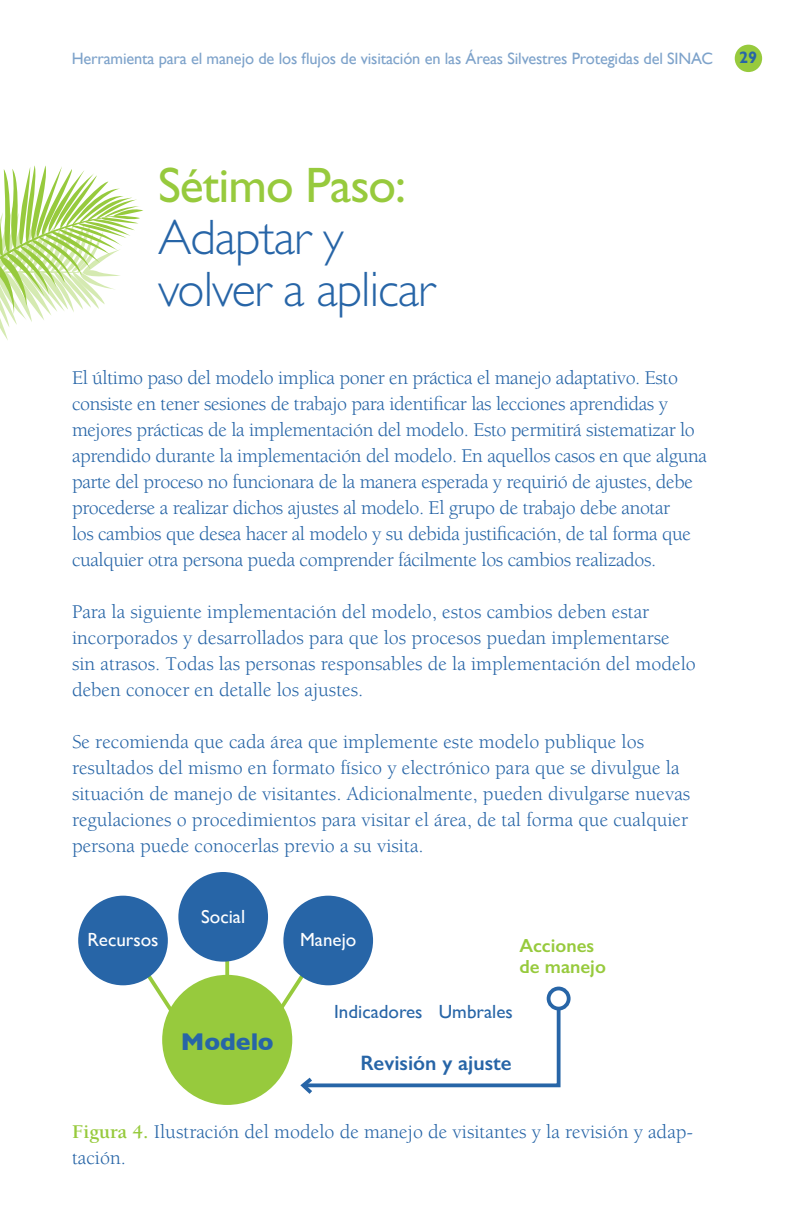
<style>
.page{position:relative;width:792px;height:1224px;background:#fff}
.page>*{position:absolute;margin:0;border:0;box-sizing:border-box;transform-origin:0 0}
.t1{font:300 50px/52px "Gill Sans Std";letter-spacing:-.02em;color:#2765a7}
.t2{font:50px "Gill Sans Std";letter-spacing:-.02em;color:#97ca3d}
.t3{font:700 24.8px "Gill Sans";color:#2765a7}
.t4{font:600 21px "Gill Sans";color:#2765a7}
.t5{font:20px/26px "Berkeley";color:#2765a7}
.t6{font:20px/26px "Berkeley";letter-spacing:-.02em;color:#2765a7}
.t7{font:19px "Gill Sans";color:#fff}
.t8{font:19px "Gill Sans";color:#2765a7}
.t9{font:600 19px/21px "Gill Sans";color:#97ca3d}
.t10{font:16.4px "Gill Sans";letter-spacing:-.01em;color:#7da2ca}
.t11{font:700 16.4px "Gill Sans";color:#2765a7}
.s1{font-weight:700;color:#97ca3d}
</style>
<div class="page">
<div style="left:735px;top:45px;width:27px;height:27px;background:#97ca3d;border-radius:50%"></div>
<svg style="left:0;top:165px;width:143px;height:175px"></svg>
<svg style="left:119px;top:933px;width:60px;height:86px"></svg>
<svg style="left:225px;top:962px;width:4px;height:13px"></svg>
<div style="left:78px;top:896px;width:90px;height:89px;background:#2765a7;border-radius:50%"></div>
<div style="left:283px;top:896px;width:90px;height:89px;background:#2765a7;border-radius:50%"></div>
<div style="left:178px;top:872px;width:90px;height:90px;background:#2765a7;border-radius:50%"></div>
<div style="left:162px;top:975px;width:130px;height:130px;background:#97ca3d;border-radius:50%"></div>
<div style="left:547px;top:987px;width:24px;height:23px;border:4px solid #2765a7;border-radius:50%"></div>
<svg style="left:273px;top:931px;width:289px;height:163px"></svg>
<p class="t10" style="left:72px;top:49px;width:643px">Herramienta para el manejo de los flujos de visitación en las Áreas Silvestres Protegidas del SINAC</p>
<p class="t11" style="left:739px;top:48px;width:19px">29</p>
<h1 class="t2" style="left:158px;top:156px;width:250px">Sétimo Paso:</h1>
<h1 class="t1" style="left:158px;top:212px;width:278px">Adaptar y volver a aplicar</h1>
<p class="t6" style="left:72px;top:365px;width:636px">El último paso del modelo implica poner en práctica el manejo adaptativo. Esto consiste en tener sesiones de trabajo para identificar las lecciones aprendidas y mejores prácticas de la implementación del modelo. Esto permitirá sistematizar lo aprendido durante la implementación del modelo. En aquellos casos en que alguna parte del proceso no funcionara de la manera esperada y requirió de ajustes, debe procederse a realizar dichos ajustes al modelo. El grupo de trabajo debe anotar<br>los cambios que desea hacer al modelo y su debida justificación, de tal forma que cualquier otra persona pueda comprender fácilmente los cambios realizados.</p>
<p class="t5" style="left:72px;top:599px;width:625px">Para la siguiente implementación del modelo, estos cambios deben estar incorporados y desarrollados para que los procesos puedan implementarse sin atrasos. Todas las personas responsables de la implementación del modelo deben conocer en detalle los ajustes.</p>
<p class="t5" style="left:72px;top:729px;width:620px">Se recomienda que cada área que implemente este modelo publique los resultados del mismo en formato físico y electrónico para que se divulgue la situación de manejo de visitantes. Adicionalmente, pueden divulgarse nuevas regulaciones o procedimientos para visitar el área, de tal forma que cualquier persona puede conocerlas previo a su visita.</p>
<p class="t7" style="left:201px;top:905px;width:46px">Social</p>
<p class="t7" style="left:87px;top:929px;width:73px">Recursos</p>
<p class="t7" style="left:300px;top:929px;width:58px">Manejo</p>
<p class="t9" style="left:519px;top:935px;width:88px">Acciones de manejo</p>
<p class="t3" style="left:181px;top:1022px;width:95px">Modelo</p>
<p class="t8" style="left:334px;top:1000px;width:180px">Indicadores Umbrales</p>
<p class="t4" style="left:361px;top:1050px;width:153px">Revisión y ajuste</p>
<p class="t5" style="left:72px;top:1119px;width:623px"><span class="s1">Figura 4.</span> Ilustración del modelo de manejo de visitantes y la revisión y adap&shy;tación.</p>
</div>
